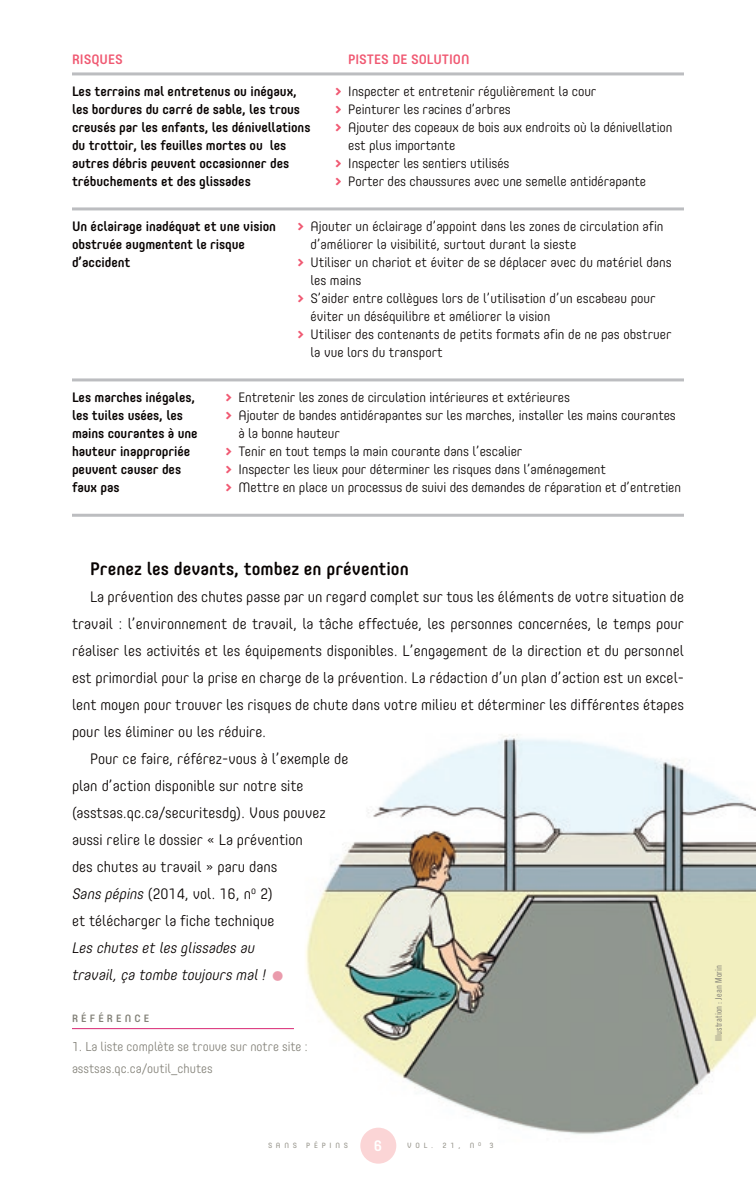
<style>
.page{position:relative;width:756px;height:1188px;background:#fff}
.page>*{position:absolute;margin:0;border:0;box-sizing:border-box;transform-origin:0 0}
.SP-sous_titre{font:500 18px "Core Mellow 55";color:#080302}
.SP-texte{font:300 15px/27px "Core Mellow 35";color:#080302;text-align:justify}
.SP-texte-2{font:italic 300 15px "Core Mellow 35";color:#080302}
.t1{font:500 15px "Core Mellow 55";color:#fff}
.SP-texte-3{font:300 13.5px/18px "Core Mellow 35";letter-spacing:-.005em;color:#080302}
.SP-texte-4{font:500 13.5px/18px "Core Mellow 55";letter-spacing:-.005em;color:#080302}
.SP-sous_titre-2{font:500 13.5px "Core Mellow 55";color:#f05972}
.SP-reference_texte{font:300 12.75px "Core Mellow 35";color:#838178}
.PHOTOS-credit{font:9px "Trade Gothic LT Pro Cn 18";letter-spacing:.015em;color:#838178}
.t2{font:7.5px "Core Mellow 45";letter-spacing:.5em;color:#9a988f}
.s1{font-family:"Core Mellow 75";font-weight:800;color:#f05972}
.s2{font-style:italic}
.s3{font-family:"DIN";font-weight:400;font-style:normal;font-size:30px;color:#ea9bac}
</style>
<div class="page">
<img style="left:283px;top:734px;width:473px;height:422px">
<div style="left:360px;top:1128px;width:36px;height:36px;background:#fbd5d6;border-radius:50%"></div>
<hr style="left:72px;top:1028px;width:222px;height:1px;background:#d92772">
<hr style="left:72px;top:72px;width:612px;height:3px;background:#bcbdc0">
<hr style="left:72px;top:207px;width:612px;height:3px;background:#bcbdc0">
<hr style="left:72px;top:378px;width:612px;height:3px;background:#bcbdc0">
<hr style="left:72px;top:514px;width:612px;height:3px;background:#bcbdc0">
<p class="SP-sous_titre-2" style="left:72px;top:49px;width:52px">RISQUES</p>
<p class="SP-sous_titre-2" style="left:348px;top:49px;width:123px">PISTES DE SOLUTION</p>
<p class="SP-texte-4" style="left:72px;top:82px;width:240px">Les terrains mal entretenus ou inégaux, les bordures du carré de sable, les trous creusés par les enfants, les dénivellations du trottoir, les feuilles mortes ou les autres débris peuvent occasionner des trébuchements et des glissades</p>
<p class="SP-texte-4" style="left:72px;top:217px;width:205px">Un éclairage inadéquat et une vision obstruée augmentent le risque d’accident</p>
<p class="SP-texte-3" style="left:335px;top:82px;width:263px"><span class="s1">&gt;</span> Inspecter et entretenir régulièrement la cour</p>
<p class="SP-texte-3" style="left:335px;top:100px;width:178px"><span class="s1">&gt;</span> Peinturer les racines d’arbres</p>
<p class="SP-texte-3" style="left:348px;top:118px;width:326px;text-indent:-14px"><span class="s1">&gt;</span> Ajouter des copeaux de bois aux endroits où la dénivellation est plus importante</p>
<p class="SP-texte-3" style="left:335px;top:154px;width:176px"><span class="s1">&gt;</span> Inspecter les sentiers utilisés</p>
<p class="SP-texte-3" style="left:335px;top:172px;width:313px"><span class="s1">&gt;</span> Porter des chaussures avec une semelle antidérapante</p>
<p class="SP-texte-3" style="left:310px;top:217px;width:355px;text-indent:-14px"><span class="s1">&gt;</span> Ajouter un éclairage d’appoint dans les zones de circulation afin d’améliorer la visibilité, surtout durant la sieste</p>
<p class="SP-texte-3" style="left:310px;top:253px;width:363px;text-indent:-14px"><span class="s1">&gt;</span> Utiliser un chariot et éviter de se déplacer avec du matériel dans les mains</p>
<p class="SP-texte-3" style="left:310px;top:289px;width:347px;text-indent:-14px"><span class="s1">&gt;</span> S’aider entre collègues lors de l’utilisation d’un escabeau pour éviter un déséquilibre et améliorer la vision</p>
<p class="SP-texte-3" style="left:310px;top:325px;width:363px;text-indent:-14px"><span class="s1">&gt;</span> Utiliser des contenants de petits formats afin de ne pas obstruer la vue lors du transport</p>
<p class="SP-texte-3" style="left:225px;top:388px;width:346px"><span class="s1">&gt;</span> Entretenir les zones de circulation intérieures et extérieures</p>
<p class="SP-texte-3" style="left:238px;top:406px;width:439px;text-indent:-14px"><span class="s1">&gt;</span> Ajouter de bandes antidérapantes sur les marches, installer les mains courantes à la bonne hauteur</p>
<p class="SP-texte-3" style="left:225px;top:442px;width:299px"><span class="s1">&gt;</span> Tenir en tout temps la main courante dans l’escalier</p>
<p class="SP-texte-3" style="left:225px;top:460px;width:383px"><span class="s1">&gt;</span> Inspecter les lieux pour déterminer les risques dans l’aménagement</p>
<p class="SP-texte-3" style="left:225px;top:478px;width:458px"><span class="s1">&gt;</span> Mettre en place un processus de suivi des demandes de réparation et d’entretien</p>
<p class="SP-texte-4" style="left:72px;top:388px;width:127px">Les marches inégales, les tuiles usées, les mains courantes à une hauteur inappropriée peuvent causer des faux pas</p>
<p class="SP-sous_titre" style="left:90px;top:556px;width:320px">Prenez les devants, tombez en prévention</p>
<p class="SP-texte" style="left:72px;top:583px;width:614px;text-indent:18px">La prévention des chutes passe par un regard complet sur tous les éléments de votre situation de travail : l’environnement de travail, la tâche effectuée, les personnes concernées, le temps pour réaliser les activités et les équipements disponibles. L’engagement de la direction et du personnel est primordial pour la prise en charge de la prévention. La rédaction d’un plan d’action est un excel&shy;lent moyen pour trouver les risques de chute dans votre milieu et déterminer les différentes étapes pour les éliminer ou les réduire.</p>
<p class="SP-texte" style="left:90px;top:745px;width:260px">Pour ce faire, référez-vous à l’exemple de</p>
<p class="SP-texte" style="left:72px;top:772px;width:233px">plan d’action disponible sur notre site</p>
<p class="SP-texte" style="left:72px;top:799px;width:255px">(asstsas.qc.ca/securitesdg). Vous pouvez</p>
<p class="SP-texte" style="left:72px;top:826px;width:232px">aussi relire le dossier « La prévention</p>
<p class="SP-texte" style="left:72px;top:853px;width:207px">des chutes au travail » paru dans</p>
<p class="SP-texte" style="left:72px;top:880px;width:202px"><span class="s2">Sans pépins</span> (2014, vol. 16, n<sup>o</sup> 2)</p>
<p class="SP-texte" style="left:72px;top:907px;width:204px">et télécharger la fiche technique</p>
<p class="SP-texte-2" style="left:72px;top:937px;width:184px">Les chutes et les glissades au</p>
<p class="SP-texte-2" style="left:72px;top:964px;width:215px">travail, ça tombe toujours mal ! <span class="s3">•</span></p>
<p class="SP-reference_texte" style="left:72px;top:1037px;width:238px">1. La liste complète se trouve sur notre site :</p>
<p class="SP-reference_texte" style="left:72px;top:1059px;width:142px">asstsas.qc.ca/outil_chutes</p>
<p class="t1" style="left:374px;top:1135px;width:10px">6</p>
<p class="t2" style="left:489px;top:1140px;width:6px">3</p>
<p class="t2" style="left:268px;top:1140px;width:81px">SANS PÉPINS</p>
<p class="t2" style="left:407px;top:1140px;width:76px">VOL. 21, N <sup>O</sup></p>
<p class="PHOTOS-credit" style="left:713px;top:1041px;width:78px;rotate:-90deg">Illustration : Jean Morin</p>
</div>
